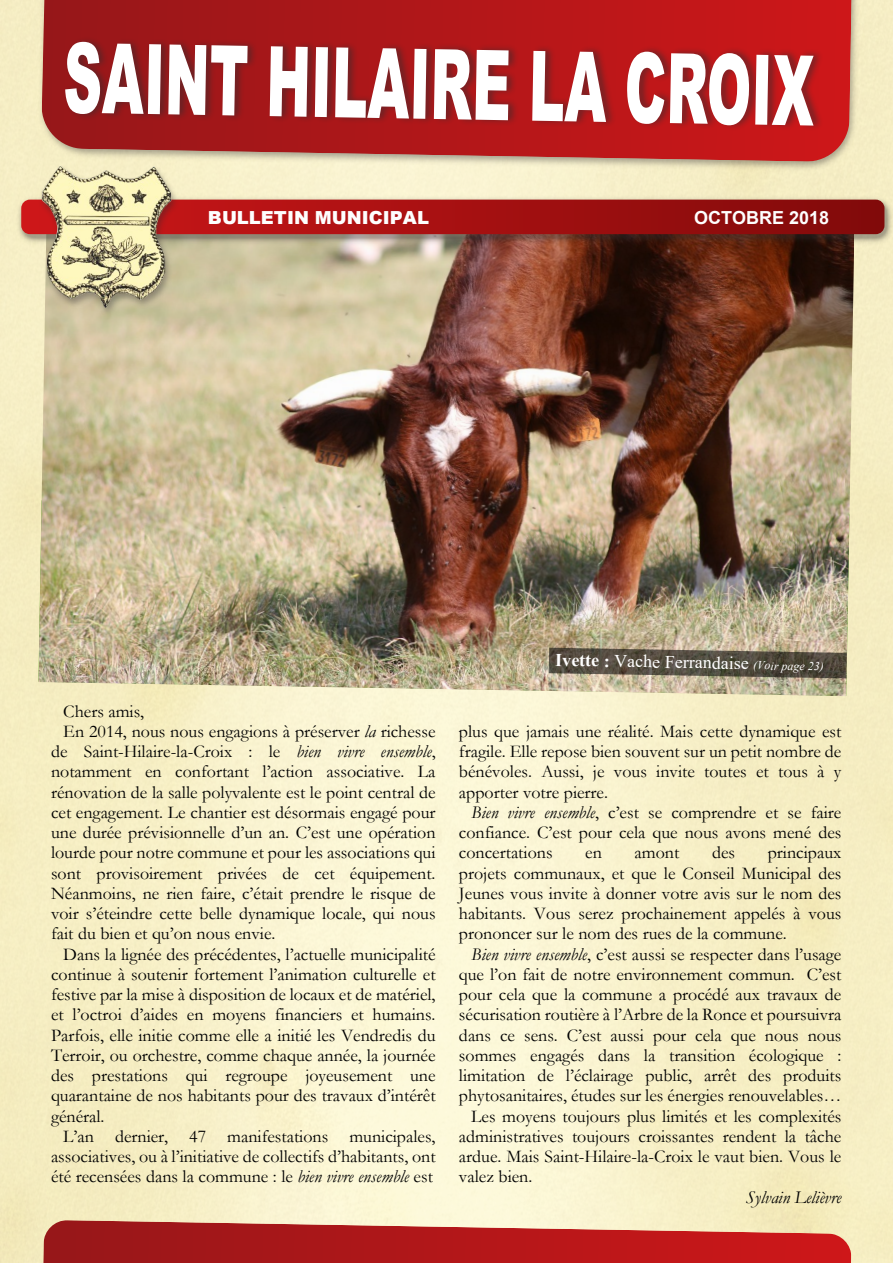
<style>
.page{position:relative;width:893px;height:1263px;background:#fff}
.page>*{position:absolute;margin:0;border:0;box-sizing:border-box;transform-origin:0 0}
.t1{font:900 97.5px "Arial";color:#fff;scale:.55 1}
.t2{font:18px/20.2px "Garamond";color:#000;text-align:justify}
.t3{font:18px "Times New Roman";color:#fff}
.t4{font:900 18px "Arial";color:#fefefe}
.t5{font:italic 18px "Garamond";color:#000}
.t6{font:700 18px "Arial";color:#fefefe}
.s1{font-style:italic}
.s2{font-weight:700}
.s3{font-style:italic;font-size:12px}
</style>
<div class="page">
<svg style="left:42px;top:1220px;width:810px;height:43px;background:#bc3c37"></svg>
<img style="left:38px;top:319px;width:816px;height:377px">
<svg style="left:549px;top:648px;width:298px;height:30px;background:#645c4d"></svg>
<img style="left:15px;top:194px;width:878px;height:52px">
<svg style="left:21px;top:200px;width:863px;height:34px"></svg>
<img style="left:35px;top:0;width:828px;height:319px">
<svg style="left:41px;top:0;width:17px;height:162px;background:#af5349"></svg>
<img style="left:58px;top:0;width:794px;height:166px">
<h1 class="t1" style="left:64px;top:43px;width:1366px;rotate:1deg">SAINT HILAIRE LA CROIX</h1>
<p class="t4" style="left:208px;top:211px;width:223px">BULLETIN MUNICIPAL</p>
<p class="t6" style="left:694px;top:211px;width:137px">OCTOBRE 2018</p>
<p class="t2" style="left:63px;top:703px;width:82px">Chers amis,</p>
<p class="t2" style="left:63px;top:723px;width:374px">En 2014, nous nous engagions à préserver <span class="s1">la</span> richesse</p>
<p class="t2" style="left:51px;top:743px;width:386px">de Saint-Hilaire-la-Croix : le <span class="s1">bien vivre ensemble</span>,</p>
<p class="t2" style="left:51px;top:764px;width:386px">notamment en confortant l’action associative. La</p>
<p class="t2" style="left:51px;top:784px;width:386px">rénovation de la salle polyvalente est le point central de</p>
<p class="t2" style="left:51px;top:804px;width:386px">cet engagement. Le chantier est désormais engagé pour</p>
<p class="t2" style="left:51px;top:824px;width:386px">une durée prévisionnelle d’un an. C’est une opération</p>
<p class="t2" style="left:51px;top:845px;width:386px">lourde pour notre commune et pour les associations qui</p>
<p class="t2" style="left:51px;top:865px;width:386px">sont provisoirement privées de cet équipement.</p>
<p class="t2" style="left:51px;top:885px;width:386px">Néanmoins, ne rien faire, c’était prendre le risque de</p>
<p class="t2" style="left:51px;top:905px;width:386px">voir s’éteindre cette belle dynamique locale, qui nous</p>
<p class="t2" style="left:51px;top:926px;width:226px">fait du bien et qu’on nous envie.</p>
<p class="t2" style="left:63px;top:946px;width:374px">Dans la lignée des précédentes, l’actuelle municipalité</p>
<p class="t2" style="left:51px;top:966px;width:386px">continue à soutenir fortement l’animation culturelle et</p>
<p class="t2" style="left:51px;top:986px;width:386px">festive par la mise à disposition de locaux et de matériel,</p>
<p class="t2" style="left:51px;top:1007px;width:386px">et l’octroi d’aides en moyens financiers et humains.</p>
<p class="t2" style="left:51px;top:1027px;width:386px">Parfois, elle initie comme elle a initié les Vendredis du</p>
<p class="t2" style="left:51px;top:1047px;width:386px">Terroir, ou orchestre, comme chaque année, la journée</p>
<p class="t2" style="left:51px;top:1067px;width:386px">des prestations qui regroupe joyeusement une</p>
<p class="t2" style="left:51px;top:1088px;width:386px">quarantaine de nos habitants pour des travaux d’intérêt</p>
<p class="t2" style="left:51px;top:1108px;width:55px">général.</p>
<p class="t2" style="left:63px;top:1128px;width:374px">L’an dernier, 47 manifestations municipales,</p>
<p class="t2" style="left:51px;top:1148px;width:386px">associatives, ou à l’initiative de collectifs d’habitants, ont</p>
<p class="t2" style="left:51px;top:1169px;width:383px">été recensées dans la commune : le <span class="s1">bien vivre ensemble</span> est</p>
<p class="t3" style="left:555px;top:653px;width:270px;rotate:1deg"><span class="s2">Ivette :</span> Vache Ferrandaise <span class="s3">(Voir page 23)</span></p>
<p class="t2" style="left:459px;top:723px;width:384px">plus que jamais une réalité. Mais cette dynamique est fragile. Elle repose bien souvent sur un petit nombre de bénévoles. Aussi, je vous invite toutes et tous à y apporter votre pierre.</p>
<p class="t2" style="left:459px;top:804px;width:384px;text-indent:12px"><span class="s1">Bien vivre ensemble</span>, c’est se comprendre et se faire confiance. C’est pour cela que nous avons mené des concertations</p>
<p class="t2" style="left:585px;top:845px;width:18px">en</p>
<p class="t2" style="left:635px;top:845px;width:46px">amont</p>
<p class="t2" style="left:712px;top:845px;width:25px">des</p>
<p class="t2" style="left:459px;top:845px;width:384px;text-indent:309px">principaux projets communaux, et que le Conseil Municipal des Jeunes vous invite à donner votre avis sur le nom des habitants. Vous serez prochainement appelés à vous prononcer sur le nom des rues de la commune.</p>
<p class="t2" style="left:471px;top:946px;width:372px"><span class="s1">Bien vivre ensemble</span>, c’est aussi se respecter dans l’usage</p>
<p class="t2" style="left:459px;top:966px;width:384px">que l’on fait de notre environnement commun. C’est</p>
<p class="t2" style="left:459px;top:986px;width:384px">pour cela que la commune a procédé aux travaux de</p>
<p class="t2" style="left:459px;top:1007px;width:384px">sécurisation routière à l’Arbre de la Ronce et poursuivra</p>
<p class="t2" style="left:459px;top:1027px;width:384px">dans ce sens. C’est aussi pour cela que nous nous</p>
<p class="t2" style="left:459px;top:1047px;width:384px">sommes engagés dans la transition écologique :</p>
<p class="t2" style="left:459px;top:1067px;width:384px">limitation de l’éclairage public, arrêt des produits</p>
<p class="t2" style="left:459px;top:1088px;width:384px">phytosanitaires, études sur les énergies renouvelables…</p>
<p class="t2" style="left:471px;top:1108px;width:372px">Les moyens toujours plus limités et les complexités</p>
<p class="t2" style="left:459px;top:1128px;width:384px">administratives toujours croissantes rendent la tâche</p>
<p class="t2" style="left:459px;top:1148px;width:384px">ardue. Mais Saint-Hilaire-la-Croix le vaut bien. Vous le</p>
<p class="t2" style="left:459px;top:1169px;width:75px">valez bien.</p>
<p class="t5" style="left:746px;top:1191px;width:97px">Sylvain Lelièvre</p>
</div>
